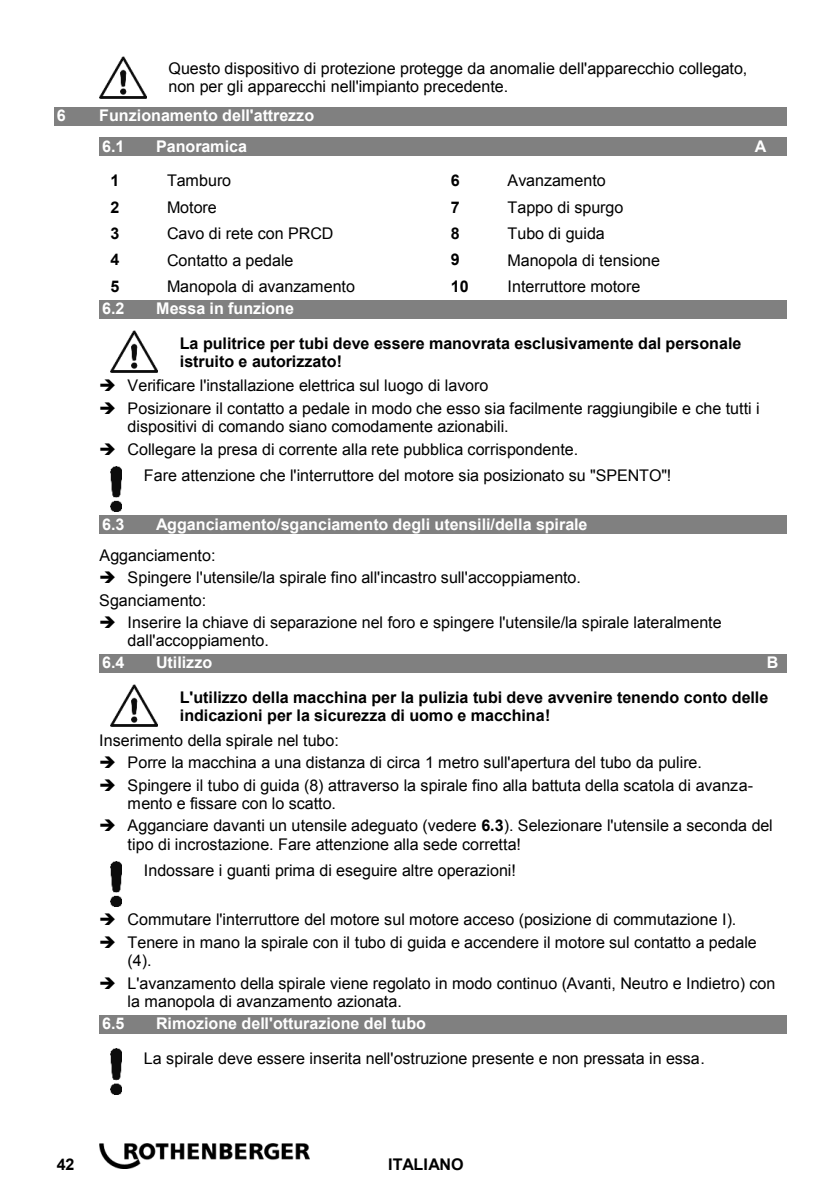
<style>
.page{position:relative;width:840px;height:1191px;background:#fff}
.page>*{position:absolute;margin:0;border:0;box-sizing:border-box;transform-origin:0 0}
.t1{font:16px/18.4px "Arial";letter-spacing:-.005em;color:#000}
.t2{font:700 16px/18.4px "Arial";color:#000}
.t3{font:700 16px "Arial Fett";color:#fff}
.s1{font-weight:700}
</style>
<div class="page">
<img style="left:99px;top:1143px;width:210px;height:25px">
<img style="left:99px;top:56px;width:47px;height:42px">
<div style="left:54px;top:107px;width:732px;height:18px;background:#808080"></div>
<div style="left:99px;top:137px;width:687px;height:19px;background:#808080"></div>
<div style="left:99px;top:300px;width:687px;height:18px;background:#808080"></div>
<div style="left:99px;top:515px;width:687px;height:19px;background:#808080"></div>
<div style="left:99px;top:654px;width:687px;height:18px;background:#808080"></div>
<div style="left:99px;top:1015px;width:687px;height:18px;background:#808080"></div>
<img style="left:110px;top:330px;width:48px;height:43px">
<img style="left:110px;top:466px;width:11px;height:45px">
<img style="left:110px;top:684px;width:48px;height:43px">
<img style="left:110px;top:861px;width:11px;height:45px">
<img style="left:110px;top:1049px;width:11px;height:45px">
<p class="t1" style="left:168px;top:59px;width:580px">Questo dispositivo di protezione protegge da anomalie dell'apparecchio collegato, non per gli apparecchi nell'impianto precedente.</p>
<h1 class="t3" style="left:57px;top:107px;width:10px">6</h1>
<h1 class="t3" style="left:99px;top:107px;width:216px">Funzionamento dell'attrezzo</h1>
<h2 class="t3" style="left:102px;top:137px;width:24px">6.1</h2>
<h2 class="t3" style="left:156px;top:137px;width:92px">Panoramica</h2>
<h2 class="t3" style="left:754px;top:137px;width:13px">A</h2>
<p class="t2" style="left:110px;top:171px;width:10px">1</p>
<p class="t1" style="left:167px;top:172px;width:66px">Tamburo</p>
<p class="t2" style="left:450px;top:171px;width:10px">6</p>
<p class="t1" style="left:507px;top:172px;width:100px">Avanzamento</p>
<p class="t2" style="left:110px;top:198px;width:10px">2</p>
<p class="t1" style="left:167px;top:198px;width:51px">Motore</p>
<p class="t2" style="left:450px;top:198px;width:10px">7</p>
<p class="t1" style="left:507px;top:198px;width:117px">Tappo di spurgo</p>
<p class="t2" style="left:110px;top:224px;width:10px">3</p>
<p class="t1" style="left:167px;top:224px;width:168px">Cavo di rete con PRCD</p>
<p class="t2" style="left:450px;top:224px;width:10px">8</p>
<p class="t1" style="left:507px;top:224px;width:99px">Tubo di guida</p>
<p class="t2" style="left:110px;top:251px;width:10px">4</p>
<p class="t1" style="left:167px;top:251px;width:128px">Contatto a pedale</p>
<p class="t2" style="left:450px;top:251px;width:10px">9</p>
<p class="t1" style="left:507px;top:251px;width:154px">Manopola di tensione</p>
<p class="t2" style="left:110px;top:277px;width:10px">5</p>
<p class="t1" style="left:167px;top:277px;width:189px">Manopola di avanzamento</p>
<p class="t2" style="left:450px;top:277px;width:19px">10</p>
<p class="t1" style="left:507px;top:277px;width:134px">Interruttore motore</p>
<h2 class="t3" style="left:102px;top:300px;width:24px">6.2</h2>
<h2 class="t3" style="left:156px;top:300px;width:139px">Messa in funzione</h2>
<p class="t2" style="left:180px;top:334px;width:563px">La pulitrice per tubi deve essere manovrata esclusivamente dal personale istruito e autorizzato!</p>
<p class="t1" style="left:99px;top:377px;width:390px">➔ Verificare l'installazione elettrica sul luogo di lavoro</p>
<p class="t1" style="left:128px;top:399px;width:633px;text-indent:-28px">➔ Posizionare il contatto a pedale in modo che esso sia facilmente raggiungibile e che tutti i dispositivi di comando siano comodamente azionabili.</p>
<p class="t1" style="left:99px;top:440px;width:480px">➔ Collegare la presa di corrente alla rete pubblica corrispondente.</p>
<p class="t1" style="left:144px;top:466px;width:528px">Fare attenzione che l'interruttore del motore sia posizionato su "SPENTO"!</p>
<h2 class="t3" style="left:102px;top:515px;width:24px">6.3</h2>
<h2 class="t3" style="left:156px;top:515px;width:433px">Agganciamento/sganciamento degli utensili/della spirale</h2>
<p class="t1" style="left:99px;top:546px;width:117px">Agganciamento:</p>
<p class="t1" style="left:99px;top:568px;width:483px">➔ Spingere l'utensile/la spirale fino all'incastro sull'accoppiamento.</p>
<p class="t1" style="left:99px;top:591px;width:108px">Sganciamento:</p>
<p class="t1" style="left:128px;top:613px;width:595px;text-indent:-28px">➔ Inserire la chiave di separazione nel foro e spingere l'utensile/la spirale lateralmente dall'accoppiamento.</p>
<h2 class="t3" style="left:102px;top:654px;width:24px">6.4</h2>
<h2 class="t3" style="left:156px;top:654px;width:58px">Utilizzo</h2>
<h2 class="t3" style="left:766px;top:654px;width:13px">B</h2>
<p class="t2" style="left:180px;top:688px;width:590px">L'utilizzo della macchina per la pulizia tubi deve avvenire tenendo conto delle indicazioni per la sicurezza di uomo e macchina!</p>
<p class="t1" style="left:99px;top:731px;width:241px">Inserimento della spirale nel tubo:</p>
<p class="t1" style="left:99px;top:753px;width:604px">➔ Porre la macchina a una distanza di circa 1 metro sull'apertura del tubo da pulire.</p>
<p class="t1" style="left:128px;top:776px;width:626px;text-indent:-28px">➔ Spingere il tubo di guida (8) attraverso la spirale fino alla battuta della scatola di avanza&shy;mento e fissare con lo scatto.</p>
<p class="t1" style="left:128px;top:816px;width:646px;text-indent:-28px">➔ Agganciare davanti un utensile adeguato (vedere <span class="s1">6.3</span>). Selezionare l'utensile a seconda del tipo di incrostazione. Fare attenzione alla sede corretta!</p>
<p class="t1" style="left:144px;top:861px;width:373px">Indossare i guanti prima di eseguire altre operazioni!</p>
<p class="t1" style="left:99px;top:910px;width:638px">➔ Commutare l'interruttore del motore sul motore acceso (posizione di commutazione I).</p>
<p class="t1" style="left:128px;top:933px;width:630px;text-indent:-28px">➔ Tenere in mano la spirale con il tubo di guida e accendere il motore sul contatto a pedale (4).</p>
<p class="t1" style="left:128px;top:973px;width:648px;text-indent:-28px">➔ L'avanzamento della spirale viene regolato in modo continuo (Avanti, Neutro e Indietro) con la manopola di avanzamento azionata.</p>
<h2 class="t3" style="left:102px;top:1014px;width:24px">6.5</h2>
<h2 class="t3" style="left:156px;top:1014px;width:271px">Rimozione dell'otturazione del tubo</h2>
<p class="t1" style="left:144px;top:1049px;width:562px">La spirale deve essere inserita nell'ostruzione presente e non pressata in essa.</p>
<p class="t2" style="left:57px;top:1155px;width:19px">42</p>
<p class="t2" style="left:388px;top:1155px;width:77px">ITALIANO</p>
</div>
